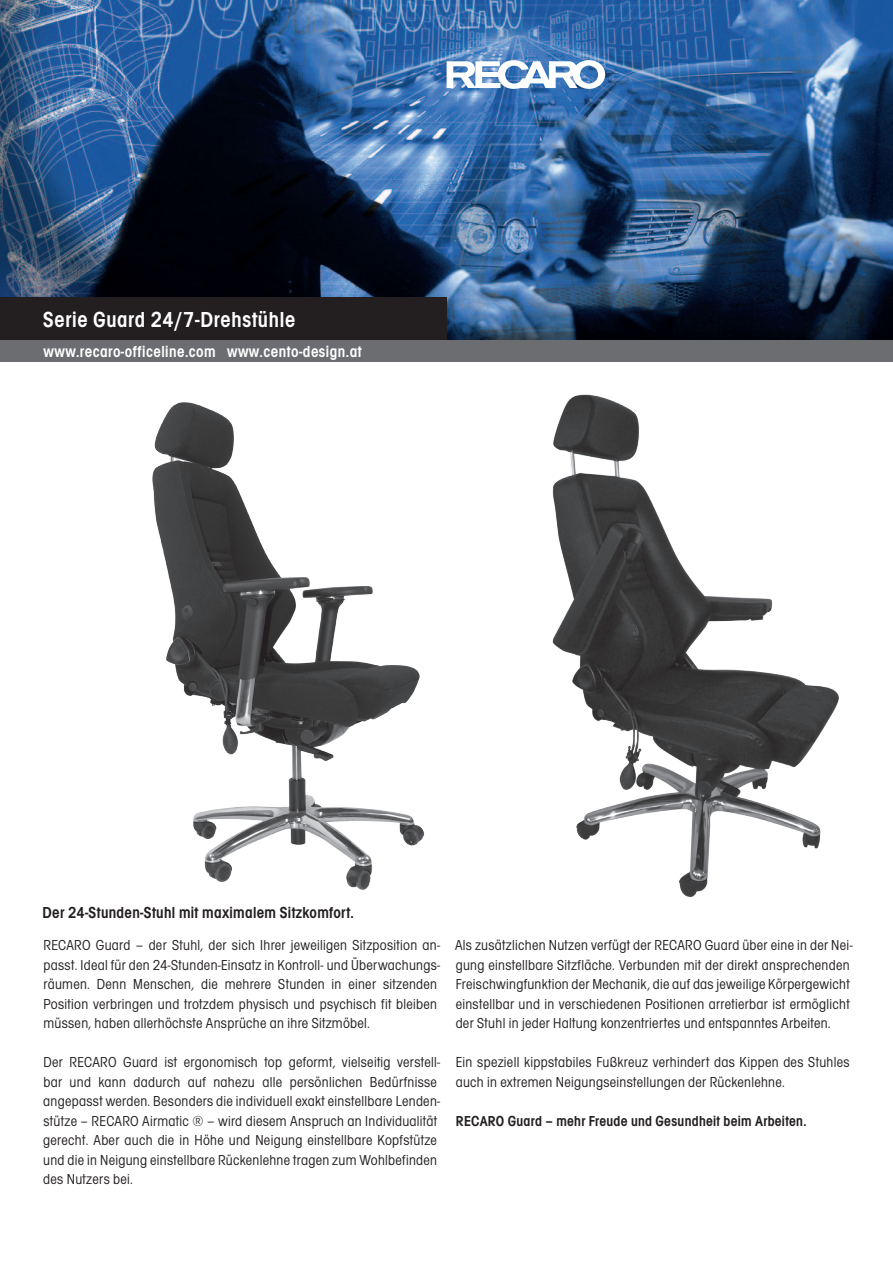
<style>
.page{position:relative;width:893px;height:1263px;background:#fff}
.page>*{position:absolute;margin:0;border:0;box-sizing:border-box;transform-origin:0 0}
.t1{font:600 condensed 22.5px "Avant Garde Gothic Itc T";letter-spacing:.03em;color:#fff}
.t2{font:600 condensed 16.5px "Avant Garde Gothic Itc T";letter-spacing:.03em;color:#fff}
.t3{font:600 condensed 16.5px "Avant Garde Gothic Itc T";letter-spacing:.02em;color:#231f20}
.text{font:condensed 15px/19.5px "Avant Garde Gothic Itc T";letter-spacing:.02em;color:#231f20}
.text-2{font:600 condensed 15px "Avant Garde Gothic Itc T";letter-spacing:.02em;color:#231f20}
</style>
<div class="page">
<img style="left:0;top:0;width:893px;height:340px">
<img style="left:152px;top:402px;width:273px;height:488px">
<img style="left:552px;top:394px;width:287px;height:503px">
<svg style="left:447px;top:60px;width:158px;height:29px"></svg>
<div style="left:0;top:340px;width:893px;height:21px;background:#6c6d70"></div>
<div style="left:0;top:298px;width:446px;height:42px;background:#231f20"></div>
<p class="t1" style="left:43px;top:306px;width:253px">Serie Guard 24/7-Drehstühle</p>
<p class="t2" style="left:44px;top:342px;width:320px">www.recaro-officeline.com www.cento-design.at</p>
<p class="t3" style="left:43px;top:903px;width:313px">Der 24-Stunden-Stuhl mit maximalem Sitzkomfort.</p>
<p class="text" style="left:43px;top:935px;width:398px">RECARO Guard – der Stuhl, der sich Ihrer jeweiligen Sitzposition an&shy;passt. Ideal für den 24-Stunden-Einsatz in Kontroll- und Überwachungs&shy;räumen. Denn Menschen, die mehrere Stunden in einer sitzenden Position verbringen und trotzdem physisch und psychisch fit bleiben müssen, haben allerhöchste Ansprüche an ihre Sitzmöbel.</p>
<p class="text" style="left:43px;top:1052px;width:398px">Der RECARO Guard ist ergonomisch top geformt, vielseitig verstell&shy;bar und kann dadurch auf nahezu alle persönlichen Bedürfnisse angepasst werden. Besonders die individuell exakt einstellbare Lenden&shy;stütze – RECARO Airmatic ® – wird diesem Anspruch an Individualität gerecht. Aber auch die in Höhe und Neigung einstellbare Kopfstütze und die in Neigung einstellbare Rückenlehne tragen zum Wohlbefinden des Nutzers bei.</p>
<p class="text" style="left:455px;top:935px;width:399px">Als zusätzlichen Nutzen verfügt der RECARO Guard über eine in der Nei&shy;gung einstellbare Sitzfläche. Verbunden mit der direkt ansprechenden Freischwingfunktion der Mechanik, die auf das jeweilige Körpergewicht einstellbar und in verschiedenen Positionen arretierbar ist ermöglicht der Stuhl in jeder Haltung konzentriertes und entspanntes Arbeiten.</p>
<p class="text" style="left:456px;top:1052px;width:395px">Ein speziell kippstabiles Fußkreuz verhindert das Kippen des Stuhles auch in extremen Neigungseinstellungen der Rückenlehne.</p>
<p class="text-2" style="left:456px;top:1112px;width:352px">RECARO Guard – mehr Freude und Gesundheit beim Arbeiten.</p>
</div>
